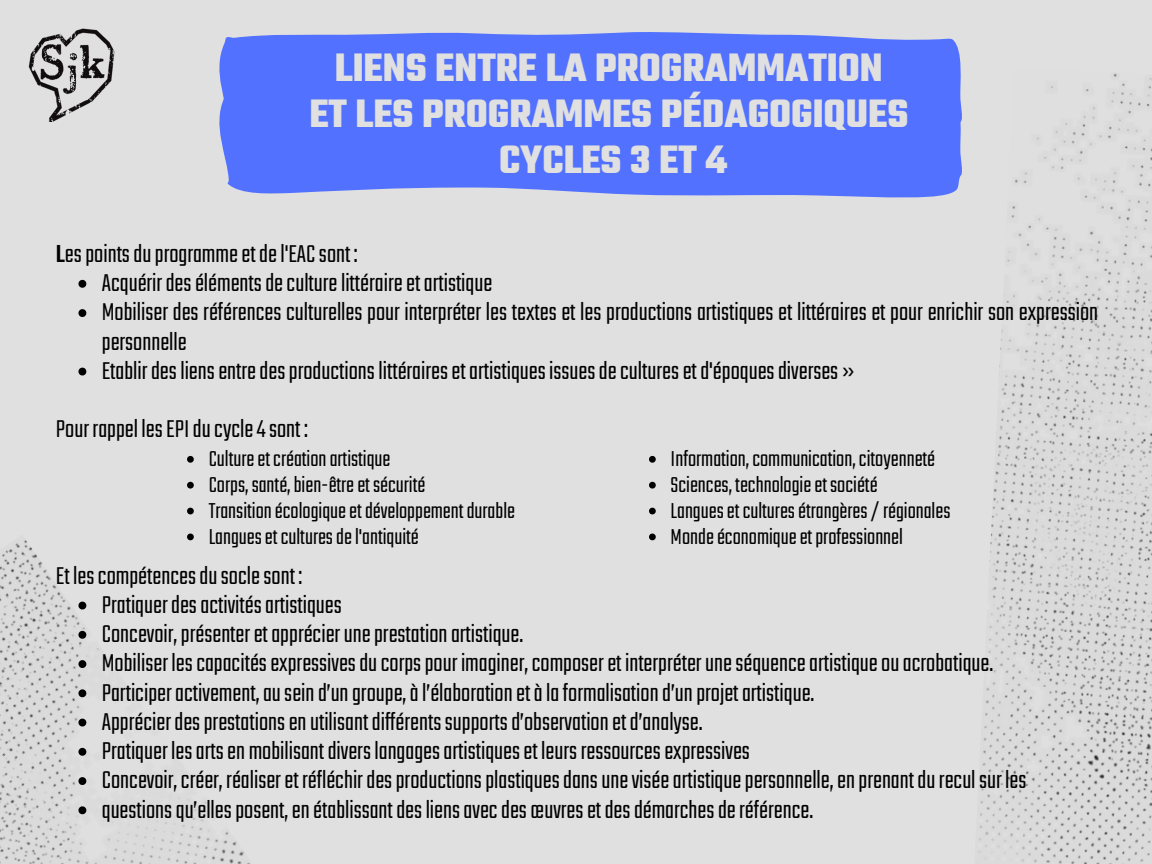
<style>
.page{position:relative;width:1152px;height:864px;background:#e0e0e0}
.page>*{position:absolute;margin:0;border:0;box-sizing:border-box;transform-origin:0 0}
.t1{font:700 42.9px/46.2px "Teko";color:#e0e0e0;text-align:center}
.t2{font:300 27px/29.2px "Teko";color:#000}
.t3{font:300 24px "Teko";color:#000}
.s1{font-weight:500}
</style>
<div class="page">
<img style="left:978px;top:73px;width:174px;height:791px">
<img style="left:0;top:540px;width:250px;height:324px">
<svg style="left:226px;top:165px;width:736px;height:33px;fill:#5271ff"></svg>
<div style="left:219px;top:32px;width:743px;height:133px;background:#5271ff"></div>
<img style="left:28px;top:28px;width:87px;height:94px">
<svg style="left:78px;top:280px;width:8px;height:8px"></svg>
<svg style="left:78px;top:309px;width:8px;height:8px"></svg>
<svg style="left:78px;top:368px;width:8px;height:8px"></svg>
<svg style="left:78px;top:602px;width:8px;height:8px"></svg>
<svg style="left:78px;top:631px;width:8px;height:8px"></svg>
<svg style="left:78px;top:660px;width:8px;height:8px"></svg>
<svg style="left:78px;top:689px;width:8px;height:8px"></svg>
<svg style="left:78px;top:719px;width:8px;height:8px"></svg>
<svg style="left:78px;top:748px;width:8px;height:8px"></svg>
<svg style="left:78px;top:777px;width:8px;height:8px"></svg>
<svg style="left:78px;top:806px;width:8px;height:8px"></svg>
<svg style="left:187px;top:456px;width:7px;height:7px"></svg>
<svg style="left:187px;top:482px;width:7px;height:7px"></svg>
<svg style="left:187px;top:508px;width:7px;height:6px"></svg>
<svg style="left:187px;top:534px;width:7px;height:6px"></svg>
<svg style="left:649px;top:456px;width:7px;height:7px"></svg>
<svg style="left:649px;top:482px;width:7px;height:7px"></svg>
<svg style="left:649px;top:508px;width:7px;height:6px"></svg>
<svg style="left:649px;top:534px;width:7px;height:6px"></svg>
<p class="t1" style="left:309px;top:48px;width:601px">LIENS ENTRE LA PROGRAMMATION<br>ET LES PROGRAMMES PÉDAGOGIQUES<br>CYCLES 3 ET 4</p>
<p class="t2" style="left:56px;top:241px;width:303px"><span class="s1">L</span>espointsduprogrammeetdel'EACsont :</p>
<h2 class="t2" style="left:102px;top:270px;width:392px">Acquérirdesélémentsdeculturelittéraireetartistique</h2>
<p class="t2" style="left:102px;top:299px;width:998px">Mobiliser des références culturelles pour interpréter les textes et les productions artistiques et littéraires et pour enrichir son expression personnelle</p>
<p class="t2" style="left:102px;top:358px;width:755px">Etablirdesliensentredesproductionslittérairesetartistiquesissuesdeculturesetd'époquesdiverses »</p>
<p class="t2" style="left:56px;top:416px;width:253px">Pour rappel lesEPIducycle4sont :</p>
<p class="t3" style="left:209px;top:443px;width:183px">Cultureetcréationartistique</p>
<p class="t3" style="left:209px;top:469px;width:218px">Corps,santé,bien-êtreetsécurité</p>
<p class="t3" style="left:209px;top:495px;width:308px">Transitionécologiqueetdéveloppementdurable</p>
<p class="t3" style="left:209px;top:521px;width:212px">Languesetculturesdel'antiquité</p>
<p class="t3" style="left:671px;top:443px;width:266px">Information,communication,citoyenneté</p>
<p class="t3" style="left:671px;top:469px;width:208px">Sciences, technologieetsociété</p>
<p class="t3" style="left:671px;top:495px;width:281px">Languesetculturesétrangères/régionales</p>
<p class="t3" style="left:671px;top:521px;width:234px">Mondeéconomiqueetprofessionnel</p>
<h2 class="t2" style="left:56px;top:562px;width:248px">Et lescompétencesdusoclesont :</h2>
<h2 class="t2" style="left:102px;top:592px;width:241px">Pratiquerdesactivitésartistiques</h2>
<p class="t2" style="left:102px;top:621px;width:423px">Concevoir,présenteretapprécieruneprestationartistique.</p>
<p class="t2" style="left:102px;top:650px;width:893px">Mobiliser lescapacitésexpressivesducorpspour imaginer,composeret interpréteruneséquenceartistiqueouacrobatique.</p>
<p class="t2" style="left:102px;top:679px;width:714px">Participeractivement,auseind’ungroupe,àl’élaborationetàlaformalisationd’unprojetartistique.</p>
<p class="t2" style="left:102px;top:709px;width:602px">Apprécierdesprestationsenutilisantdifférentssupportsd’observationetd’analyse.</p>
<p class="t2" style="left:102px;top:738px;width:650px">Pratiquer lesartsen mobilisantdiverslangagesartistiqueset leursressourcesexpressives</p>
<p class="t2" style="left:102px;top:767px;width:926px">Concevoir,créer, réaliseret réfléchirdesproductionsplastiquesdansuneviséeartistiquepersonnelle,enprenantdureculsur les</p>
<p class="t2" style="left:102px;top:796px;width:713px">questionsqu’ellesposent,enétablissantdesliensavecdes œuvresetdesdémarchesderéférence.</p>
</div>
